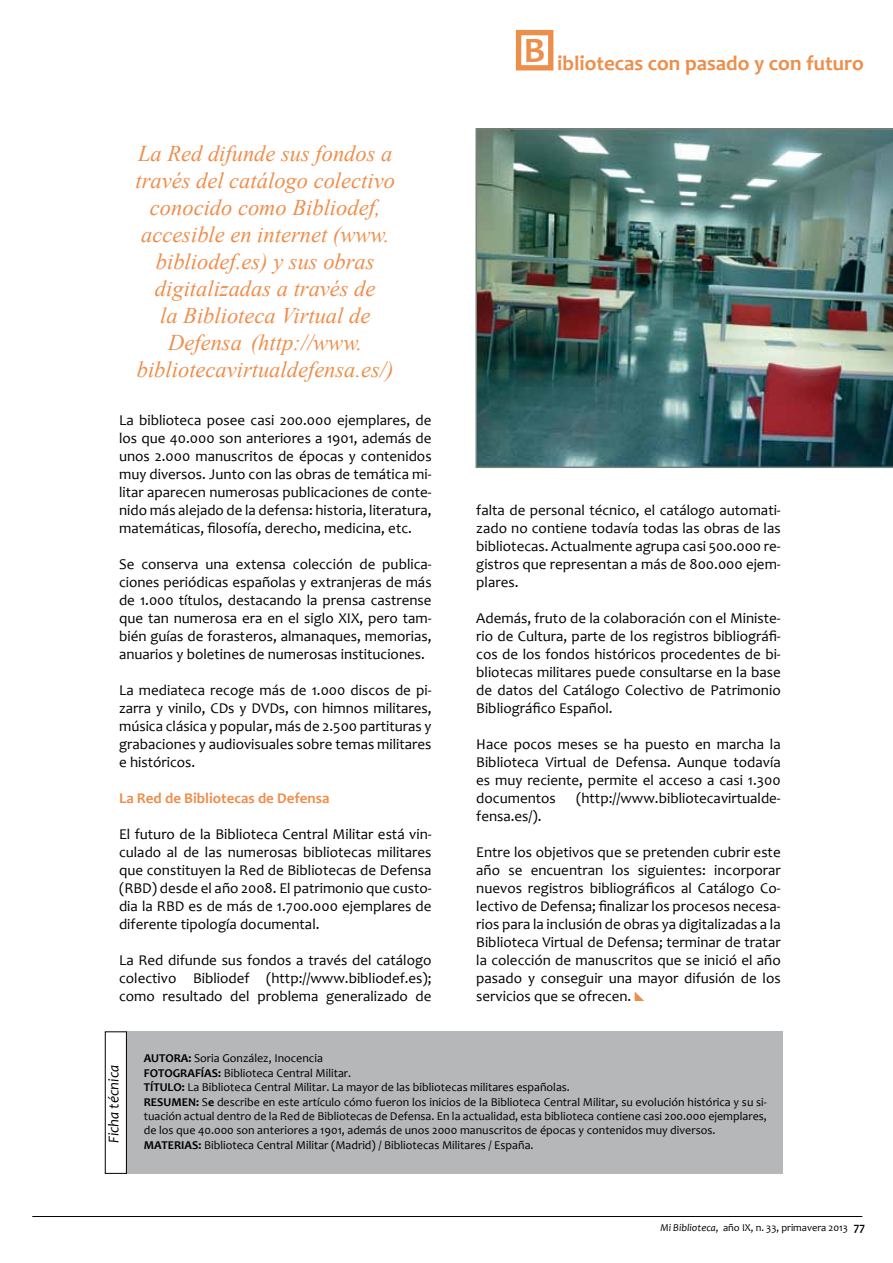
<style>
.page{position:relative;width:893px;height:1263px;background:#fff}
.page>*{position:absolute;margin:0;border:0;box-sizing:border-box;transform-origin:0 0}
.t1{font:italic 22.5px/27px "Times New Roman";color:#ee8e4b;text-align:center}
.t2{font:700 21px "Candara";color:#ee8e4b}
.t3{font:15px/18px "Candara";color:#000;text-align:justify}
.t4{font:700 15px "Candara";color:#ee8e4b}
.t5{font:italic 15px "Candara";color:#000}
.t6{font:12px/14.4px "Candara";color:#000}
.t7{font:10.5px "Candara";color:#000}
.s1{font-weight:700}
.s2{font-style:italic}
.s3{font-weight:700;font-size:12px}
</style>
<div class="page">
<hr style="left:32px;top:1216px;width:830px;height:1px;background:#000">
<svg style="left:516px;top:30px;width:37px;height:40px"></svg>
<img style="left:475px;top:128px;width:418px;height:340px">
<svg style="left:635px;top:992px;width:9px;height:9px"></svg>
<div style="left:126px;top:1031px;width:656px;height:143px;background:#b5b7b8"></div>
<div style="left:105px;top:1031px;width:22px;height:143px;border:1px solid #000"></div>
<p class="t1" style="left:136px;top:139px;width:261px">La Red difunde sus fondos a través del catálogo colectivo conocido como Bibliodef, accesible en internet (www. bibliodef.es) y sus obras digitalizadas a través de<br>la Biblioteca Virtual de<br>Defensa (http://www. bibliotecavirtualdefensa.es/)</p>
<p class="t3" style="left:119px;top:411px;width:314px">La biblioteca posee casi 200.000 ejemplares, de los que 40.000 son anteriores a 1901, además de unos 2.000 manuscritos de épocas y contenidos muy diversos. Junto con las obras de temática mi&shy;litar aparecen numerosas publicaciones de conte&shy;nido más alejado de la defensa: historia, literatura, matemáticas, filosofía, derecho, medicina, etc.</p>
<p class="t3" style="left:119px;top:555px;width:314px">Se conserva una extensa colección de publica&shy;ciones periódicas españolas y extranjeras de más de 1.000 títulos, destacando la prensa castrense que tan numerosa era en el siglo XIX, pero tam&shy;bién guías de forasteros, almanaques, memorias, anuarios y boletines de numerosas instituciones.</p>
<p class="t3" style="left:119px;top:681px;width:314px">La mediateca recoge más de 1.000 discos de pi&shy;zarra y vinilo, CDs y DVDs, con himnos militares, música clásica y popular, más de 2.500 partituras y grabaciones y audiovisuales sobre temas militares e históricos.</p>
<p class="t4" style="left:119px;top:789px;width:212px">La Red de Bibliotecas de Defensa</p>
<p class="t3" style="left:119px;top:825px;width:314px">El futuro de la Biblioteca Central Militar está vin&shy;culado al de las numerosas bibliotecas militares que constituyen la Red de Bibliotecas de Defensa (RBD) desde el año 2008. El patrimonio que custo&shy;dia la RBD es de más de 1.700.000 ejemplares de diferente tipología documental.</p>
<p class="t3" style="left:119px;top:951px;width:314px">La Red difunde sus fondos a través del catálogo colectivo Bibliodef (http://www.bibliodef.es); como resultado del problema generalizado de</p>
<h2 class="t2" style="left:524px;top:51px;width:341px"><sup>B</sup> ibliotecas con pasado y con futuro</h2>
<p class="t3" style="left:476px;top:501px;width:306px">falta de personal técnico, el catálogo automati&shy;zado no contiene todavía todas las obras de las bibliotecas. Actualmente agrupa casi 500.000 re&shy;gistros que representan a más de 800.000 ejem&shy;plares.</p>
<p class="t3" style="left:476px;top:609px;width:306px">Además, fruto de la colaboración con el Ministe&shy;rio de Cultura, parte de los registros bibliográfi&shy;cos de los fondos históricos procedentes de bi&shy;bliotecas militares puede consultarse en la base de datos del Catálogo Colectivo de Patrimonio Bibliográfico Español.</p>
<p class="t3" style="left:476px;top:735px;width:306px">Hace pocos meses se ha puesto en marcha la Biblioteca Virtual de Defensa. Aunque todavía es muy reciente, permite el acceso a casi 1.300 documentos</p>
<p class="t3" style="left:576px;top:789px;width:206px">(http://www.bibliotecavirtualde-</p>
<p class="t3" style="left:476px;top:807px;width:67px">fensa.es/).</p>
<p class="t3" style="left:476px;top:843px;width:306px">Entre los objetivos que se pretenden cubrir este año se encuentran los siguientes: incorporar nuevos registros bibliográficos al Catálogo Co&shy;lectivo de Defensa; finalizar los procesos necesa&shy;rios para la inclusión de obras ya digitalizadas a la Biblioteca Virtual de Defensa; terminar de tratar la colección de manuscritos que se inició el año pasado y conseguir una mayor difusión de los servicios que se ofrecen.</p>
<p class="t5" style="left:105px;top:1143px;width:80px;rotate:-90deg">Ficha técnica</p>
<p class="t6" style="left:144px;top:1051px;width:625px"><span class="s1">AUTORA:</span> Soria González, Inocencia<br><span class="s1">FOTOGRAFÍAS:</span> Biblioteca Central Militar.<br><span class="s1">TÍTULO:</span> La Biblioteca Central Militar. La mayor de las bibliotecas militares españolas.<br><span class="s1">RESUMEN:</span> S<span class="s1">e</span> describe en este artículo cómo fueron los inicios de la Biblioteca Central Militar, su evolución histórica y su si&shy;tuación actual dentro de la Red de Bibliotecas de Defensa. En la actualidad, esta biblioteca contiene casi 200.000 ejemplares, de los que 40.000 son anteriores a 1901, además de unos 2000 manuscritos de épocas y contenidos muy diversos.<br><span class="s1">MATERIAS:</span> Biblioteca Central Militar (Madrid) / Bibliotecas Militares / España.</p>
<p class="t7" style="left:661px;top:1221px;width:206px"><span class="s2">Mi Biblioteca</span>, año IX, n. 33, primavera 2013 <span class="s3">77</span></p>
</div>
